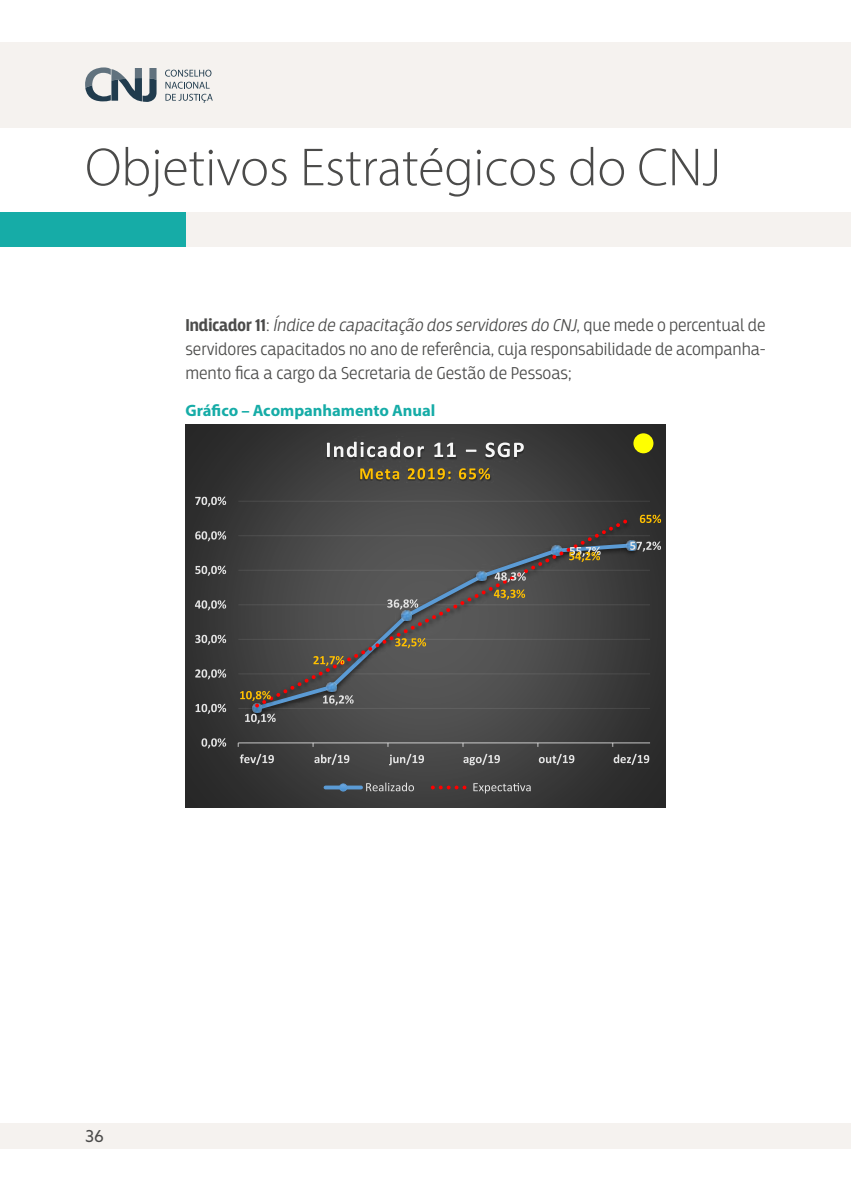
<style>
.page{position:relative;width:851px;height:1191px;background:#fff}
.page>*{position:absolute;margin:0;border:0;box-sizing:border-box;transform-origin:0 0}
.t1{font:300 54px "Myriad Pro";color:#4b4b4a}
.Indicador{font:300 18px/24px "Breakers";color:#4b4b4a;text-align:justify}
.Legenda_graficos{font:700 16.5px "Myriad Pro";color:#16aca7}
.t2{font:16.5px "Azo Sans";color:#4b4b4a}
.s1{font-weight:700}
.s2{font-style:italic}
</style>
<div class="page">
<div style="left:0;top:43px;width:850px;height:85px;background:#f5f2ef"></div>
<div style="left:185px;top:213px;width:665px;height:34px;background:#f5f2ef"></div>
<div style="left:0;top:1123px;width:850px;height:25px;background:#f5f2ef"></div>
<div style="left:0;top:213px;width:185px;height:34px;background:#16aca7"></div>
<svg style="left:165px;top:70px;width:48px;height:33px"></svg>
<svg style="left:85px;top:67px;width:71px;height:35px"></svg>
<svg style="left:185px;top:425px;width:480px;height:383px;background:#383838"></svg>
<hr style="left:238px;top:708px;width:412px;height:1px;background:#f6f6f6">
<hr style="left:238px;top:673px;width:412px;height:1px;background:#f6f6f6">
<hr style="left:238px;top:639px;width:412px;height:1px;background:#f6f6f6">
<hr style="left:238px;top:604px;width:412px;height:1px;background:#f6f6f6">
<hr style="left:238px;top:570px;width:412px;height:1px;background:#f6f6f6">
<hr style="left:238px;top:535px;width:412px;height:1px;background:#f6f6f6">
<hr style="left:238px;top:501px;width:412px;height:1px;background:#f6f6f6">
<hr style="left:238px;top:742px;width:412px;height:1px;background:#f6f6f6">
<img style="left:639px;top:536px;width:3px;height:22px">
<img style="left:248px;top:512px;width:391px;height:203px">
<svg style="left:252px;top:513px;width:384px;height:198px;background:#4d4c4d"></svg>
<svg style="left:323px;top:682px;width:30px;height:23px"></svg>
<svg style="left:387px;top:599px;width:31px;height:21px"></svg>
<svg style="left:494px;top:572px;width:31px;height:10px"></svg>
<svg style="left:626px;top:540px;width:35px;height:11px"></svg>
<svg style="left:240px;top:691px;width:35px;height:32px"></svg>
<svg style="left:313px;top:656px;width:31px;height:10px"></svg>
<svg style="left:395px;top:638px;width:31px;height:10px"></svg>
<svg style="left:494px;top:589px;width:31px;height:10px"></svg>
<svg style="left:569px;top:547px;width:31px;height:15px"></svg>
<svg style="left:639px;top:514px;width:22px;height:9px"></svg>
<svg style="left:201px;top:738px;width:25px;height:10px"></svg>
<svg style="left:195px;top:704px;width:31px;height:10px"></svg>
<svg style="left:195px;top:669px;width:31px;height:10px"></svg>
<svg style="left:195px;top:635px;width:31px;height:10px"></svg>
<svg style="left:195px;top:600px;width:31px;height:10px"></svg>
<svg style="left:195px;top:565px;width:31px;height:11px"></svg>
<svg style="left:195px;top:531px;width:31px;height:10px"></svg>
<svg style="left:195px;top:496px;width:31px;height:11px"></svg>
<svg style="left:240px;top:754px;width:34px;height:11px"></svg>
<svg style="left:314px;top:754px;width:35px;height:11px"></svg>
<svg style="left:389px;top:754px;width:35px;height:11px"></svg>
<svg style="left:463px;top:754px;width:37px;height:11px"></svg>
<svg style="left:538px;top:754px;width:36px;height:11px"></svg>
<svg style="left:613px;top:754px;width:36px;height:11px"></svg>
<div style="left:309px;top:428px;width:159px;height:52px;background:#3d3d3d"></div>
<svg style="left:327px;top:442px;width:97px;height:15px"></svg>
<svg style="left:434px;top:442px;width:22px;height:15px"></svg>
<div style="left:468px;top:428px;width:73px;height:52px;background:#3c3c3c"></div>
<svg style="left:485px;top:442px;width:38px;height:15px"></svg>
<img style="left:347px;top:457px;width:157px;height:40px">
<svg style="left:360px;top:468px;width:39px;height:11px"></svg>
<svg style="left:408px;top:468px;width:42px;height:11px"></svg>
<svg style="left:459px;top:468px;width:31px;height:11px"></svg>
<svg style="left:325px;top:785px;width:36px;height:4px"></svg>
<svg style="left:339px;top:784px;width:8px;height:7px"></svg>
<div style="left:339px;top:783px;width:8px;height:8px;border:1px solid #5b9bd5;border-radius:50%"></div>
<svg style="left:366px;top:782px;width:48px;height:9px"></svg>
<svg style="left:432px;top:783px;width:98px;height:10px"></svg>
<div style="left:633px;top:433px;width:20px;height:20px;background:#ff0;border-radius:50%"></div>
<h1 class="t1" style="left:85px;top:135px;width:637px">Objetivos Estratégicos do CNJ</h1>
<p class="Indicador" style="left:185px;top:313px;width:582px"><span class="s1">I n di cado r 1 1</span> : <span class="s2">Índice de capacitação dos servidores do CNJ</span>, q u e m e d e o p e rc e n t u a l d e servidores capacitados no ano de referência, cuja responsabilidade de acompanha&shy;mento fica a cargo da Secretaria de Gestão de Pessoas;</p>
<p class="Legenda_graficos" style="left:185px;top:399px;width:251px">Gráfico – Acompanhamento Anual</p>
<p class="t2" style="left:85px;top:1125px;width:21px">36</p>
</div>
